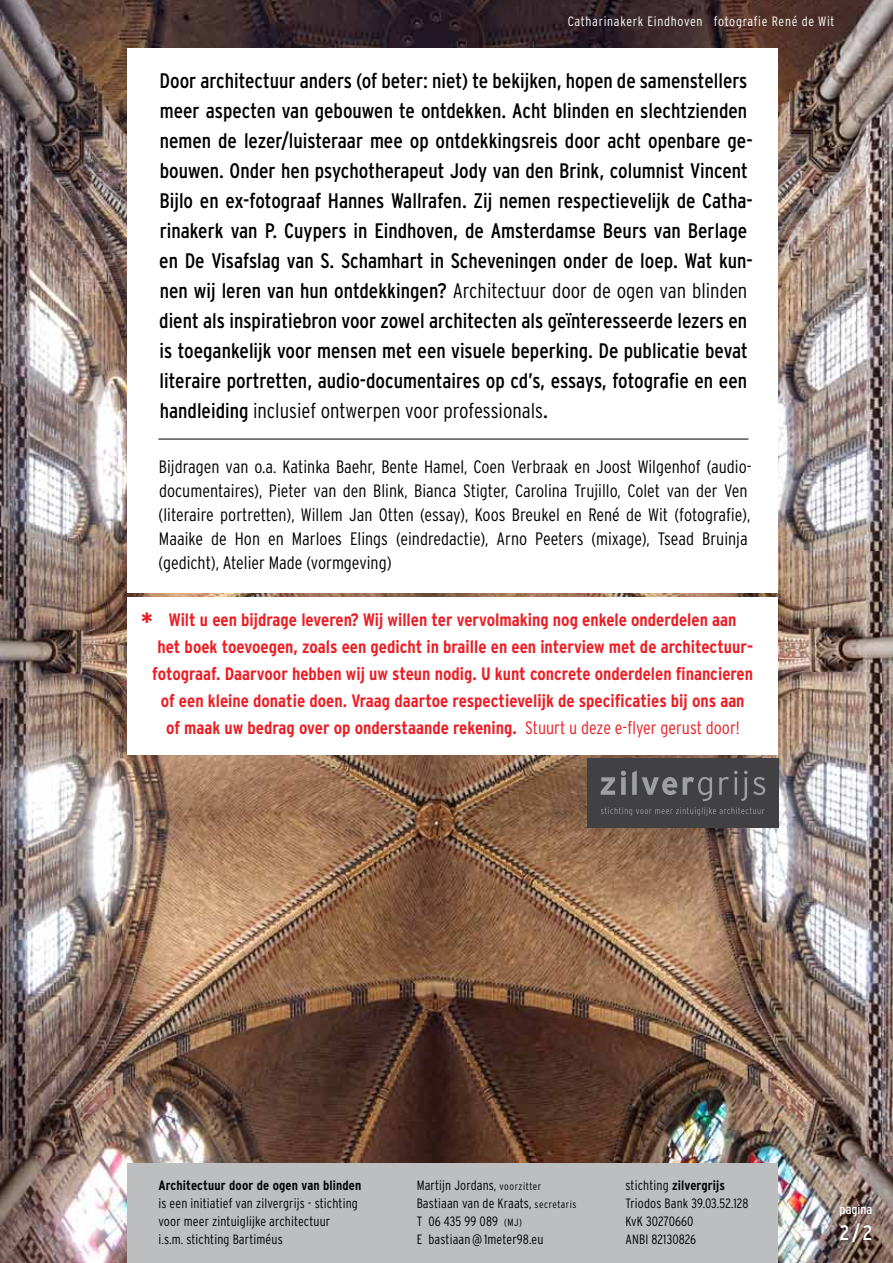
<style>
.page{position:relative;width:893px;height:1263px;background:#fff}
.page>*{position:absolute;margin:0;border:0;box-sizing:border-box;transform-origin:0 0}
.t1{font:700 condensed 26.55px "Interstate";color:#ed1d24}
.t2{font:condensed 21px/30px "Interstate";color:#000}
.t3{font:condensed 21px "Interstate";color:#fff}
.t4{font:700 condensed 18px/27px "Interstate";color:#ed1d24;text-align:center}
.t5{font:300 condensed 18px/24px "Interstate";color:#000}
.t6{font:300 condensed 13.5px/18px "Interstate";letter-spacing:.01em;color:#000}
.t7{font:300 condensed 13.5px "Interstate";letter-spacing:.05em;color:#fff}
.t8{font:700 condensed 13.5px "Interstate";letter-spacing:.01em;color:#000}
.t9{font:condensed 13.5px "Interstate";color:#fff}
.s1{font-weight:300}
.s2{font-size:10.5px}
.s3{font-size:16.5px}
.s4{font-weight:700}
</style>
<div class="page">
<img style="left:0;top:0;width:893px;height:1263px">
<div style="left:128px;top:48px;width:650px;height:544px;background:#fff"></div>
<div style="left:128px;top:1164px;width:650px;height:99px;background:#bcbec0"></div>
<hr style="left:158px;top:439px;width:590px;height:1px;background:#000">
<div style="left:128px;top:597px;width:650px;height:157px;background:#fff"></div>
<div style="left:587px;top:758px;width:191px;height:70px;background:#414042"></div>
<svg style="left:601px;top:807px;width:163px;height:9px"></svg>
<svg style="left:601px;top:777px;width:14px;height:18px"></svg>
<svg style="left:621px;top:771px;width:5px;height:24px"></svg>
<svg style="left:632px;top:770px;width:45px;height:25px"></svg>
<svg style="left:683px;top:777px;width:29px;height:24px"></svg>
<svg style="left:719px;top:771px;width:46px;height:30px"></svg>
<p class="t7" style="left:568px;top:14px;width:268px">Catharinakerk Eindhoven fotografie René de Wit</p>
<p class="t2" style="left:159px;top:66px;width:595px">Door architectuur anders (of beter: niet) te bekijken, hopen de samenstellers meer aspecten van gebouwen te ontdekken. Acht blinden en slechtzienden nemen de lezer/luisteraar mee op ontdekkingsreis door acht openbare ge&shy;bouwen. Onder hen psychotherapeut Jody van den Brink, columnist Vincent Bijlo en ex-fotograaf Hannes Wallrafen. Zij nemen respectievelijk de Catha&shy;rinakerk van P. Cuypers in Eindhoven, de Amsterdamse Beurs van Berlage en De Visafslag van S. Schamhart in Scheveningen onder de loep. Wat kun&shy;nen wij leren van hun ontdekkingen? <span class="s1">Architectuur door de ogen van blinden </span>dient als inspiratiebron voor zowel architecten als geïnteresseerde lezers en is toegankelijk voor mensen met een visuele beperking. De publicatie bevat literaire portretten, audio-documentaires op cd’s, essays, fotografie en een handleiding <span class="s1">inclusief ontwerpen voor professionals</span>.</p>
<p class="t5" style="left:159px;top:454px;width:595px">Bijdragen van o.a. Katinka Baehr, Bente Hamel, Coen Verbraak en Joost Wilgenhof (audio&shy;documentaires), Pieter van den Blink, Bianca Stigter, Carolina Trujillo, Colet van der Ven (literaire portretten), Willem Jan Otten (essay), Koos Breukel en René de Wit (fotografie), Maaike de Hon en Marloes Elings (eindredactie), Arno Peeters (mixage), Tsead Bruinja (gedicht), Atelier Made (vormgeving)</p>
<p class="t4" style="left:152px;top:605px;width:602px">Wilt u een bijdrage leveren? Wij willen ter vervolmaking nog enkele onderdelen aan<br>het boek toevoegen, zoals een gedicht in braille en een interview met de architectuur&shy;fotograaf. Daarvoor hebben wij uw steun nodig. U kunt concrete onderdelen financieren of een kleine donatie doen. Vraag daartoe respectievelijk de specificaties bij ons aan of maak uw bedrag over op onderstaande rekening. <span class="s1">Stuurt u deze e-flyer gerust door!</span></p>
<p class="t1" style="left:141px;top:607px;width:13px">*</p>
<p class="t8" style="left:158px;top:1178px;width:205px">Architectuur door de ogen van blinden</p>
<p class="t6" style="left:158px;top:1194px;width:201px">is een initiatief van zilvergrijs - stichting voor meer zintuiglijke architectuur i.s.m. stichting Bartiméus</p>
<p class="t6" style="left:417px;top:1176px;width:161px">Martijn Jordans, <span class="s2">voorzitter<br></span>Bastiaan van de Kraats, <span class="s2">secretaris<br></span>T 06 435 99 089 <span class="s2">(MJ)<br></span>E bastiaan<span class="s3">@</span>1meter98.eu</p>
<p class="t6" style="left:625px;top:1176px;width:124px">stichting <span class="s4">zilvergrijs<br></span>Triodos Bank 39.03.52.128<br>KvK 30270660<br>ANBI 82130826</p>
<p class="t9" style="left:840px;top:1202px;width:34px">pagina</p>
<p class="t3" style="left:840px;top:1220px;width:34px">2 / 2</p>
</div>
